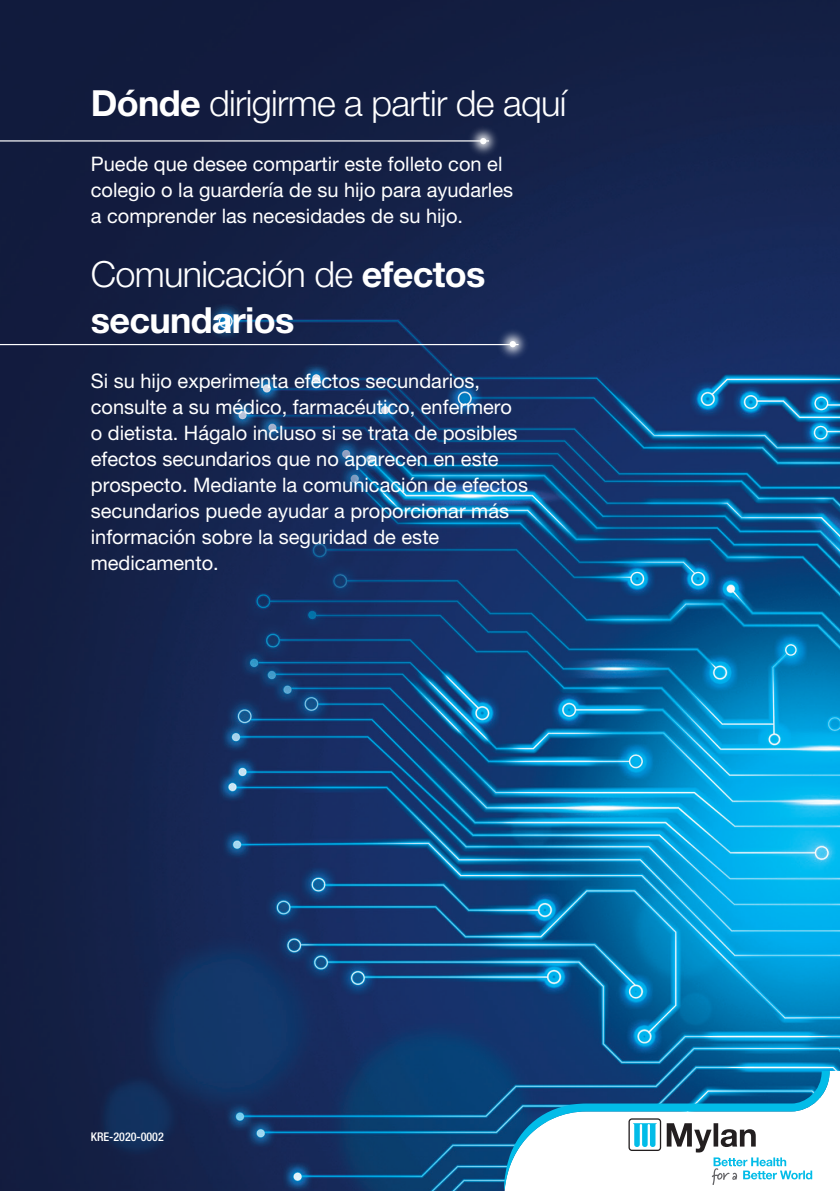
<style>
.page{position:relative;width:840px;height:1191px;background:#fff}
.page>*{position:absolute;margin:0;border:0;box-sizing:border-box;transform-origin:0 0}
.t1{font:700 36px/46px "Helvetica Neue LT Pro";letter-spacing:-.02em;color:#fff}
.t2{font:300 36px "Helvetica Neue LT Pro";letter-spacing:-.02em;color:#fff}
.t3{font:20px/26px "Helvetica Neue LT Pro";color:#fff}
.t4{font:500 condensed 12px "Helvetica Neue LT Pro";color:#fff}
.s1{font-weight:700}
.s2{font-weight:300}
</style>
<div class="page">
<img style="left:0;top:0;width:839px;height:1191px">
<svg style="left:503px;top:1070px;width:336px;height:121px"></svg>
<svg style="left:504px;top:1070px;width:325px;height:120px"></svg>
<img style="left:454px;top:112px;width:57px;height:57px">
<svg style="left:480px;top:138px;width:6px;height:6px"></svg>
<img style="left:484px;top:315px;width:57px;height:57px">
<svg style="left:509px;top:341px;width:6px;height:6px"></svg>
<hr style="left:0;top:140px;width:488px;height:1px;background:#fff">
<hr style="left:0;top:344px;width:518px;height:1px;background:#fff">
<h1 class="t2" style="left:91px;top:82px;width:477px"><span class="s1">Dónde</span> dirigirme a partir de aquí</h1>
<p class="t3" style="left:91px;top:150px;width:423px">Puede que desee compartir este folleto con el colegio o la guardería de su hijo para ayudarles a comprender las necesidades de su hijo.</p>
<h1 class="t1" style="left:91px;top:250px;width:396px"><span class="s2">Comunicación de</span> efectos secundarios</h1>
<p class="t3" style="left:91px;top:367px;width:438px">Si su hijo experimenta efectos secundarios, consulte a su médico, farmacéutico, enfermero o dietista. Hágalo incluso si se trata de posibles efectos secundarios que no aparecen en este prospecto. Mediante la comunicación de efectos secundarios puede ayudar a proporcionar más información sobre la seguridad de este medicamento.</p>
<p class="t4" style="left:91px;top:1129px;width:74px">KRE-2020-0002</p>
</div>
